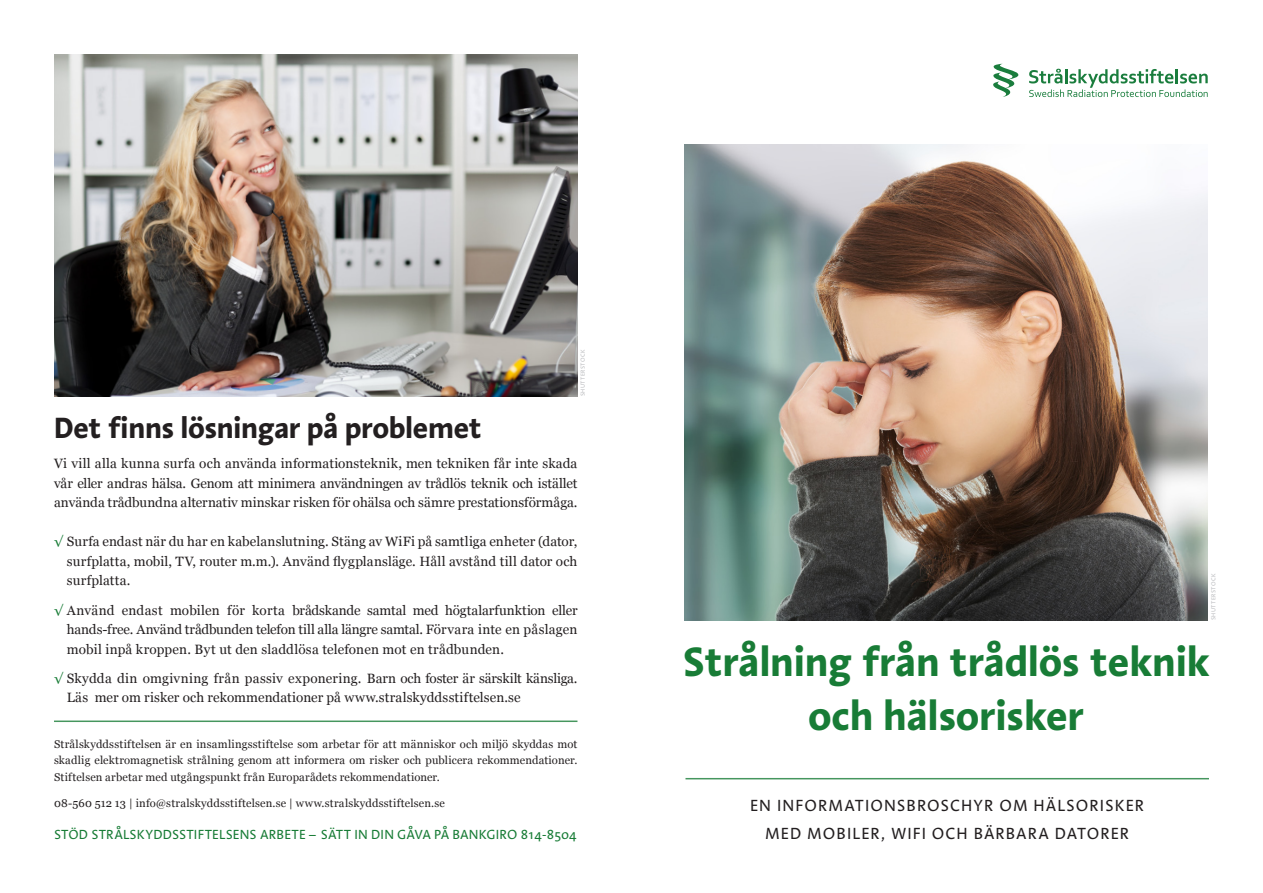
<style>
.page{position:relative;width:1263px;height:893px;background:#fff}
.page>*{position:absolute;margin:0;border:0;box-sizing:border-box;transform-origin:0 0}
.TITEL{font:700 42px/54px "Linotype Aroma";letter-spacing:-.015em;color:#187c36;text-align:center}
.Rub{font:700 30px "Linotype Aroma";letter-spacing:-.02em;color:#231f20}
.Undertitel{font:16.5px "Linotype Aroma";letter-spacing:.06em;color:#231f20}
.Bröd_-_v{font:13.5px/19.5px "Georgia";letter-spacing:.01em;color:#231f20;text-align:justify}
.Stöd{font:13.5px "Linotype Aroma";letter-spacing:.01em;color:#187c36}
.Bröd{font:11.25px/16.5px "Georgia";letter-spacing:.015em;color:#231f20;text-align:justify}
.SHU{font:6px "Linotype Aroma";letter-spacing:.05em;color:#bcbdc0}
.s1{color:#187c36}
</style>
<div class="page">
<img style="left:685px;top:144px;width:523px;height:476px">
<svg style="left:993px;top:64px;width:25px;height:33px"></svg>
<svg style="left:1029px;top:69px;width:179px;height:28px"></svg>
<hr style="left:685px;top:778px;width:524px;height:1px;background:#187c36">
<hr style="left:54px;top:720px;width:523px;height:2px;background:#187c36">
<img style="left:54px;top:54px;width:523px;height:342px">
<p class="SHU" style="left:579px;top:396px;width:48px;rotate:-90deg">SHUTTERSTOCK</p>
<p class="Rub" style="left:54px;top:408px;width:430px">Det finns lösningar på problemet</p>
<p class="Bröd_-_v" style="left:54px;top:454px;width:525px">Vi vill alla kunna surfa och använda informationsteknik, men tekniken får inte skada vår eller andras hälsa. Genom att minimera användningen av trådlös teknik och istället använda trådbundna alternativ minskar risken för ohälsa och sämre prestationsförmåga.</p>
<p class="Bröd_-_v" style="left:67px;top:532px;width:512px;text-indent:-13px"><span class="s1">√</span> Surfa endast när du har en kabelanslutning. Stäng av WiFi på samtliga enheter (dator, surfplatta, mobil, TV, router m.m.). Använd flygplansläge. Håll avstånd till dator och surfplatta.</p>
<p class="Bröd_-_v" style="left:67px;top:600px;width:512px;text-indent:-13px"><span class="s1">√</span> Använd endast mobilen för korta brådskande samtal med högtalarfunktion eller hands-free. Använd trådbunden telefon till alla längre samtal. Förvara inte en påslagen mobil inpå kroppen. Byt ut den sladdlösa telefonen mot en trådbunden.</p>
<p class="Bröd_-_v" style="left:67px;top:669px;width:512px;text-indent:-13px"><span class="s1">√</span> Skydda din omgivning från passiv exponering. Barn och foster är särskilt känsliga.<br>Läs mer om risker och rekommendationer på www.stralskyddsstiftelsen.se</p>
<p class="Bröd" style="left:54px;top:736px;width:525px">Strålskyddsstiftelsen är en insamlingsstiftelse som arbetar för att människor och miljö skyddas mot skadlig elektromagnetisk strålning genom att informera om risker och publicera rekommendationer.<br>Stiftelsen arbetar med utgångspunkt från Europarådets rekommendationer.</p>
<p class="Bröd" style="left:54px;top:795px;width:392px">08-560 512 13 | info@stralskyddsstiftelsen.se | www.stralskyddsstiftelsen.se</p>
<p class="Stöd" style="left:54px;top:826px;width:524px">STÖD STRÅLSKYDDSSTIFTELSENS ARBETE – SÄTT IN DIN GÅVA PÅ BANKGIRO 814-8504</p>
<p class="SHU" style="left:1210px;top:620px;width:48px;rotate:-90deg">SHUTTERSTOCK</p>
<p class="TITEL" style="left:682px;top:633px;width:529px">Strålning från trådlös teknik och hälsorisker</p>
<p class="Undertitel" style="left:750px;top:795px;width:396px">EN INFORMATIONSBROSCHYR OM HÄLSORISKER</p>
<p class="Undertitel" style="left:765px;top:823px;width:366px">MED MOBILER, WIFI OCH BÄRBARA DATORER</p>
</div>
